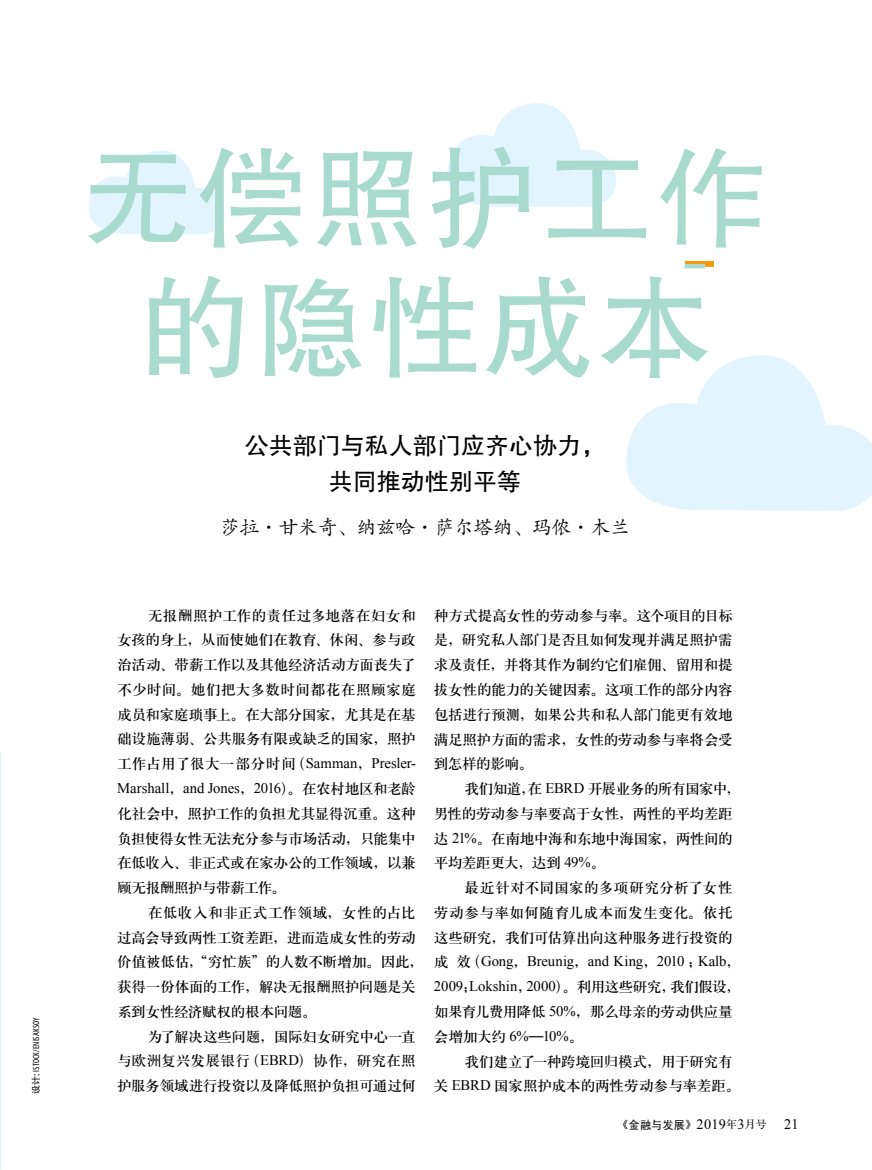
<style>
.page{position:relative;width:872px;height:1170px;background:#fff}
.page>*{position:absolute;margin:0;border:0;box-sizing:border-box;transform-origin:0 0}
.t1{font:112.5px/129px "FZHTK GBK1 0";letter-spacing:.02em;color:#a8dbce;text-align:center}
.t2{font:24px/36px "FZHTK GBK1 0";color:#000;text-align:center}
.t3{font:19.5px "FZKTK GBK1 0";color:#000}
.t4{font:14.7px/24.8px "H Ya 3 gj";letter-spacing:-.03em;color:#000;text-align:justify}
.t5{font:14.7px "Times New Roman";letter-spacing:-.005em;color:#000}
.t6{font:11.55px "Sim Hei";color:#000}
.t7{font:condensed 9px "Myriad Pro";letter-spacing:.02em;color:#000}
.s1{font-family:"FZHTJW GB1 0";font-stretch:normal}
.s2{font-family:"Times New Roman"}
.s3{font-family:"H Ya 3 gj"}
.s4{font-family:"FZHTK GBK1 0";font-size:10.05px}
.s5{font-family:"Times New Roman";font-size:14.25px}
.s6{font-family:"FZS3 K GBK1 0";font-size:10.65px}
.s7{font-family:"Times New Roman";font-size:14.55px}
</style>
<div class="page">
<svg style="left:88px;top:150px;width:137px;height:84px"></svg>
<svg style="left:447px;top:103px;width:169px;height:104px"></svg>
<svg style="left:626px;top:355px;width:246px;height:156px"></svg>
<svg style="left:684px;top:261px;width:30px;height:8px"></svg>
<svg style="left:0;top:0;width:1px;height:991px"></svg>
<svg style="left:0;top:401px;width:1px;height:83px"></svg>
<p class="t7" style="left:31px;top:1093px;width:78px;rotate:-90deg"><span class="s1">设计:</span> istock/enisaksoy</p>
<h1 class="t1" style="left:82px;top:136px;width:688px">无偿照护工作的隐性成本</h1>
<h2 class="t2" style="left:245px;top:428px;width:362px">公共部门与私人部门应齐心协力，共同推动性别平等</h2>
<h3 class="t3" style="left:220px;top:517px;width:411px">莎拉·甘米奇、纳兹哈·萨尔塔纳、玛侬·木兰</h3>
<p class="t4" style="left:117px;top:602px;width:300px;text-indent:31px">无报酬照护工作的责任过多地落在妇女和女孩的身上，从而使她们在教育、休闲、参与政治活动、带薪工作以及其他经济活动方面丧失了不少时间。她们把大多数时间都花在照顾家庭成员和家庭琐事上。在大部分国家，尤其是在基础设施薄弱、公共服务有限或缺乏的国家，照护工作占用了很大一部分时间（<span class="s2">Samman</span>，<span class="s2">Presler-</span></p>
<p class="t5" style="left:117px;top:778px;width:300px">Marshall<span class="s3">，</span>and Jones<span class="s3">，</span>2016<span class="s3">）。在农村地区和老龄</span></p>
<p class="t4" style="left:117px;top:801px;width:300px">化社会中，照护工作的负担尤其显得沉重。这种负担使得女性无法充分参与市场活动，只能集中在低收入、非正式或在家办公的工作领域，以兼顾无报酬照护与带薪工作。</p>
<p class="t4" style="left:117px;top:900px;width:308px;text-align:left;text-indent:31px">在低收入和非正式工作领域，女性的占比过高会导致两性工资差距，进而造成女性的劳动价值被低估，“穷忙族”的人数不断增加。因此，获得一份体面的工作，解决无报酬照护问题是关系到女性经济赋权的根本问题。</p>
<p class="t4" style="left:117px;top:1023px;width:300px;text-indent:31px">为了解决这些问题，国际妇女研究中心一直与欧洲复兴发展银行（<span class="s2">EBRD</span>）协作，研究在照护服务领域进行投资以及降低照护负担可通过何</p>
<p class="t4" style="left:434px;top:603px;width:300px">种方式提高女性的劳动参与率。这个项目的目标是，研究私人部门是否且如何发现并满足照护需求及责任，并将其作为制约它们雇佣、留用和提拔女性的能力的关键因素。这项工作的部分内容包括进行预测，如果公共和私人部门能更有效地满足照护方面的需求，女性的劳动参与率将会受到怎样的影响。</p>
<p class="t4" style="left:434px;top:776px;width:308px;text-align:left;text-indent:31px">我们知道，在 <span class="s2">EBRD</span> 开展业务的所有国家中，男性的劳动参与率要高于女性，两性的平均差距达 <span class="s2">21%</span>。在南地中海和东地中海国家，两性间的平均差距更大，达到 <span class="s2">49%</span>。</p>
<p class="t4" style="left:434px;top:875px;width:300px;text-indent:31px">最近针对不同国家的多项研究分析了女性劳动参与率如何随育儿成本而发生变化。依托这些研究，我们可估算出向这种服务进行投资的</p>
<p class="t5" style="left:434px;top:951px;width:308px"><span class="s3">成效（</span>Gong<span class="s3">，</span>Breunig<span class="s3">，</span>and King<span class="s3">，</span>2010 <span class="s3">；</span>Kalb<span class="s3">，</span></p>
<p class="t4" style="left:434px;top:974px;width:308px;text-align:left"><span class="s2">2009</span>；<span class="s2">Lokshin</span>，<span class="s2">2000</span>）。利用这些研究，我们假设，如果育儿费用降低 <span class="s2">50%</span>，那么母亲的劳动供应量会增加大约 <span class="s2">6%</span>—<span class="s2">10%</span>。</p>
<p class="t4" style="left:434px;top:1048px;width:308px;text-indent:31px">我们建立了一种跨境回归模式，用于研究有关 <span class="s2">EBRD</span> 国家照护成本的两性劳动参与率差距。</p>
<p class="t6" style="left:619px;top:1118px;width:181px"><span class="s4">《</span>金融与发展<span class="s4">》</span> <span class="s5">2019</span><span class="s6">年</span><span class="s5">3</span><span class="s6">月号</span> <span class="s7">21</span></p>
</div>
